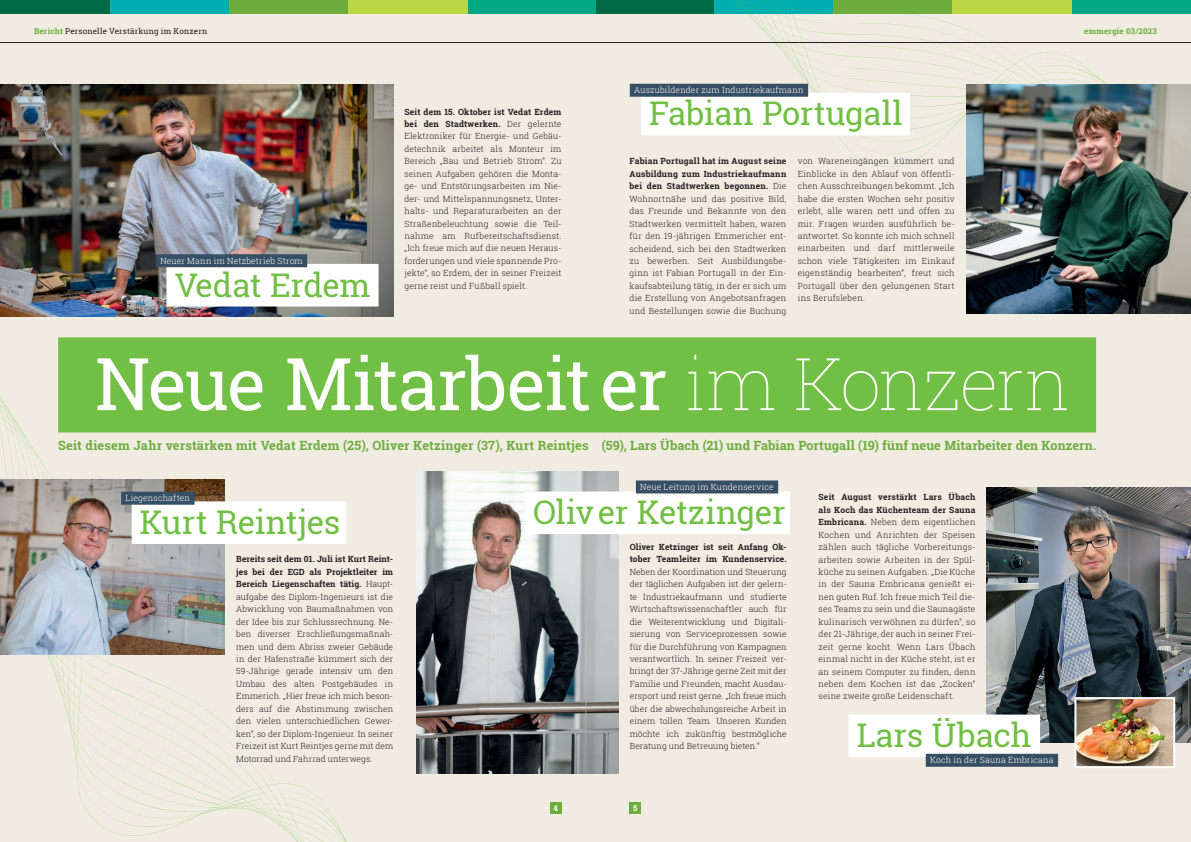
<style>
.page{position:relative;width:1191px;height:842px;background:#fff}
.page>*{position:absolute;margin:0;border:0;box-sizing:border-box;transform-origin:0 0}
.t1{font:72.7px "Roboto Slab";letter-spacing:-.025em;color:#fff}
.t2{font:32.6px "Roboto Slab";letter-spacing:-.01em;color:#71bf44}
.t3{font:700 12.7px "Roboto Slab";letter-spacing:.01em;color:#6cad3c}
.t4{font:300 8.5px/12.4px "Roboto Slab";letter-spacing:.015em;color:#231f20;text-align:justify}
.t5{font:300 8.5px "Roboto Slab";letter-spacing:.025em;color:#fff}
.t6{font:700 8.5px/12.4px "Roboto Slab";letter-spacing:.005em;color:#231f20}
.t7{font:8px "Roboto Slab";letter-spacing:.025em;color:#231f20}
.t8{font:700 8px "Roboto Slab";letter-spacing:.03em;color:#6cad3c}
.t9{font:700 8px "Roboto Slab";color:#fff}
.s1{font-weight:700;color:#6cad3c}
.s2{font-weight:700}
.s3{font-weight:100}
</style>
<div class="page">
<div style="left:0;top:0;width:111px;height:14px;background:#006945"></div>
<div style="left:111px;top:0;width:119px;height:14px;background:#00adb0"></div>
<div style="left:230px;top:0;width:119px;height:14px;background:#6cad3c"></div>
<div style="left:349px;top:0;width:119px;height:14px;background:#bcd644"></div>
<div style="left:468px;top:0;width:127px;height:14px;background:#00a986"></div>
<div style="left:0;top:14px;width:1191px;height:828px;background:#f1ece2"></div>
<svg style="left:595px;top:0;width:596px;height:150px"></svg>
<svg style="left:0;top:273px;width:448px;height:569px"></svg>
<hr style="left:0;top:42px;width:1191px;height:1px;background:#231f20">
<div style="left:550px;top:802px;width:11px;height:12px;background:#6cad3c"></div>
<div style="left:629px;top:802px;width:12px;height:12px;background:#6cad3c"></div>
<div style="left:58px;top:337px;width:1038px;height:95px;background:#71bf44"></div>
<img style="left:966px;top:84px;width:225px;height:230px">
<img style="left:0;top:479px;width:225px;height:176px">
<img style="left:986px;top:488px;width:205px;height:255px">
<img style="left:417px;top:472px;width:201px;height:301px">
<img style="left:0;top:84px;width:393px;height:233px">
<div style="left:166px;top:264px;width:212px;height:42px;background:#fff"></div>
<div style="left:156px;top:254px;width:151px;height:13px;background:#374f64"></div>
<div style="left:132px;top:501px;width:214px;height:43px;background:#fff"></div>
<div style="left:121px;top:492px;width:73px;height:13px;background:#374f64"></div>
<div style="left:848px;top:714px;width:192px;height:43px;background:#fff"></div>
<div style="left:925px;top:754px;width:133px;height:13px;background:#374f64"></div>
<div style="left:525px;top:491px;width:265px;height:43px;background:#fff"></div>
<div style="left:636px;top:480px;width:142px;height:13px;background:#374f64"></div>
<div style="left:641px;top:93px;width:269px;height:42px;background:#fff"></div>
<div style="left:630px;top:84px;width:178px;height:13px;background:#374f64"></div>
<img style="left:1077px;top:700px;width:95px;height:65px">
<div style="left:1074px;top:697px;width:101px;height:71px;border:2px solid #fff"></div>
<p class="t7" style="left:34px;top:26px;width:175px"><span class="s1">Bericht</span> Personelle Verstärkung im Konzern</p>
<p class="t8" style="left:1084px;top:26px;width:74px">emmergie 03/2023</p>
<p class="t5" style="left:160px;top:255px;width:144px">Neuer Mann im Netzbetrieb Strom</p>
<h2 class="t2" style="left:175px;top:262px;width:197px">Vedat Erdem</h2>
<p class="t4" style="left:404px;top:105px;width:158px"><span class="s2">Seit dem 15. Oktober ist Vedat Erdem bei den Stadtwerken.</span> Der gelernte Elektroniker für Energie- und Gebäu&shy;detechnik arbeitet als Monteur im Bereich „Bau und Betrieb Strom“. Zu seinen Aufgaben gehören die Monta&shy;ge- und Entstörungsarbeiten im Nie&shy;der- und Mittelspannungsnetz, Unter&shy;halts- und Reparaturarbeiten an der Straßenbeleuchtung sowie die Teil&shy;nahme am Rufbereitschaftsdienst. „Ich freue mich auf die neuen Heraus&shy;forderungen und viele spannende Pro&shy;jekte“, so Erdem, der in seiner Freizeit gerne reist und Fußball spielt.</p>
<p class="t5" style="left:634px;top:84px;width:171px">Auszubildender zum Industriekaufmann</p>
<h2 class="t2" style="left:649px;top:91px;width:255px">Fabian Portugall</h2>
<p class="t4" style="left:629px;top:155px;width:158px"><span class="s2">Fabian Portugall hat im August seine Ausbildung zum Industriekaufmann bei den Stadtwerken begonnen.</span> Die Wohnortnähe und das positive Bild, das Freunde und Bekannte von den Stadtwerken vermittelt haben, waren für den 19-jährigen Emmericher ent&shy;scheidend, sich bei den Stadtwerken zu bewerben. Seit Ausbildungsbe&shy;ginn ist Fabian Portugall in der Ein&shy;kaufsabteilung tätig, in der er sich um die Erstellung von Angebotsanfragen und Bestellungen sowie die Buchung</p>
<p class="t4" style="left:797px;top:155px;width:158px">von Wareneingängen kümmert und Einblicke in den Ablauf von öffentli&shy;chen Ausschreibungen bekommt. „Ich habe die ersten Wochen sehr positiv erlebt, alle waren nett und offen zu mir. Fragen wurden ausführlich be&shy;antwortet. So konnte ich mich schnell einarbeiten und darf mittlerweile schon viele Tätigkeiten im Einkauf eigenständig bearbeiten“, freut sich Portugall über den gelungenen Start ins Berufsleben.</p>
<h1 class="t1" style="left:95px;top:334px;width:977px">Neue Mitarbeiter <span class="s3">im Konzern</span></h1>
<h3 class="t3" style="left:58px;top:437px;width:1040px">Seit diesem Jahr verstärken mit Vedat Erdem (25), Oliver Ketzinger (37), Kurt Reintjes (59), Lars Übach (21) und Fabian Portugall (19) fünf neue Mitarbeiter den Konzern.</h3>
<p class="t5" style="left:125px;top:492px;width:66px">Liegenschaften</p>
<h2 class="t2" style="left:140px;top:500px;width:202px">Kurt Reintjes</h2>
<p class="t4" style="left:236px;top:553px;width:158px"><span class="s2">Bereits seit dem 01. Juli ist Kurt Reint&shy;jes bei der EGD als Projektleiter im Bereich Liegenschaften tätig.</span> Haupt&shy;aufgabe des Diplom-Ingenieurs ist die Abwicklung von Baumaßnahmen von der Idee bis zur Schlussrechnung. Ne&shy;ben diverser Erschließungsmaßnah&shy;men und dem Abriss zweier Gebäude in der Hafenstraße kümmert sich der 59-Jährige gerade intensiv um den Umbau des alten Postgebäudes in Emmerich. „Hier freue ich mich beson&shy;ders auf die Abstimmung zwischen den vielen unterschiedlichen Gewer&shy;ken“, so der Diplom-Ingenieur. In seiner Freizeit ist Kurt Reintjes gerne mit dem Motorrad und Fahrrad unterwegs.</p>
<p class="t5" style="left:640px;top:481px;width:135px">Neue Leitung im Kundenservice</p>
<h2 class="t2" style="left:533px;top:490px;width:254px">Oliver Ketzinger</h2>
<p class="t6" style="left:630px;top:541px;width:158px">Oliver Ketzinger ist seit Anfang Ok&shy;tober Teamleiter im Kundenservice.</p>
<p class="t4" style="left:630px;top:565px;width:158px">Neben der Koordination und Steuerung der täglichen Aufgaben ist der gelern&shy;te Industriekaufmann und studierte Wirtschaftswissenschaftler auch für die Weiterentwicklung und Digitali&shy;sierung von Serviceprozessen sowie für die Durchführung von Kampagnen verantwortlich. In seiner Freizeit ver&shy;bringt der 37-Jährige gerne Zeit mit der Familie und Freunden, macht Ausdau&shy;ersport und reist gerne. „Ich freue mich über die abwechslungsreiche Arbeit in einem tollen Team. Unseren Kunden möchte ich zukünftig bestmögliche Beratung und Betreuung bieten.“</p>
<p class="t9" style="left:553px;top:803px;width:6px">4</p>
<p class="t9" style="left:633px;top:803px;width:6px">5</p>
<p class="t4" style="left:818px;top:491px;width:158px"><span class="s2">Seit August verstärkt Lars Übach als Koch das Küchenteam der Sauna Embricana.</span> Neben dem eigentlichen Kochen und Anrichten der Speisen zählen auch tägliche Vorbereitungs&shy;arbeiten sowie Arbeiten in der Spül&shy;küche zu seinen Aufgaben. „Die Küche in der Sauna Embricana genießt ei&shy;nen guten Ruf. Ich freue mich Teil die&shy;ses Teams zu sein und die Saunagäste kulinarisch verwöhnen zu dürfen“, so der 21-Jährige, der auch in seiner Frei&shy;zeit gerne kocht. Wenn Lars Übach einmal nicht in der Küche steht, ist er an seinem Computer zu finden, denn neben dem Kochen ist das „Zocken“ seine zweite große Leidenschaft.</p>
<h2 class="t2" style="left:856px;top:713px;width:176px">Lars Übach</h2>
<p class="t5" style="left:930px;top:754px;width:125px">Koch in der Sauna Embricana</p>
</div>
